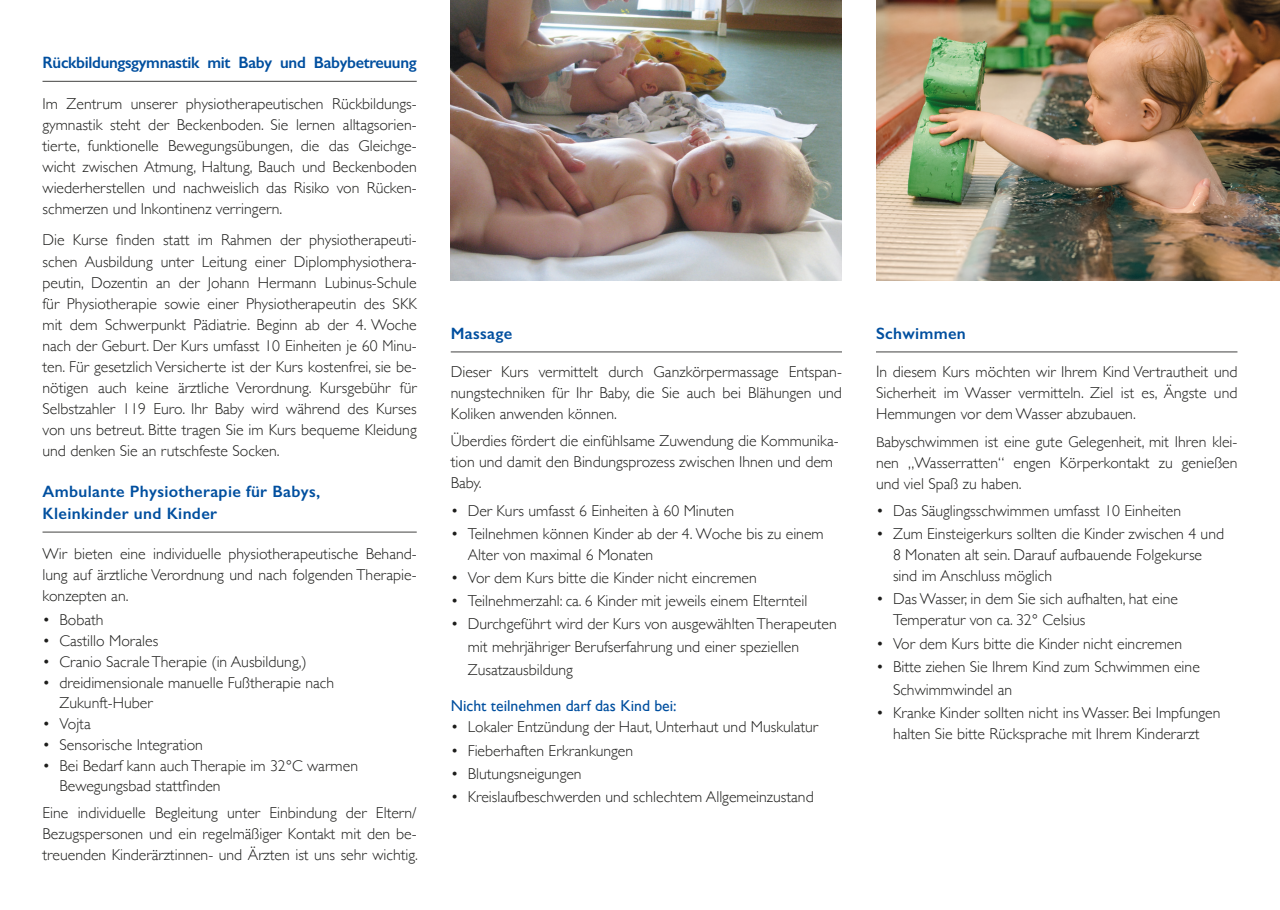
<style>
.page{position:relative;width:1280px;height:910px;background:#fff}
.page>*{position:absolute;margin:0;border:0;box-sizing:border-box;transform-origin:0 0}
.t1{font:600 16.5px/21.9px "Gill Sans";letter-spacing:.02em;color:#004f9f}
.t2{font:600 16.5px "Gill Sans";letter-spacing:-.02em;color:#004f9f}
.t3{font:300 15.75px/21px "Gill Sans";color:#1d1d1b}
.t4{font:15.75px "Gill Sans";color:#004f9f}
.s1{font-size:16.5px}
.s2{font-size:14.1px}
</style>
<div class="page">
<img style="left:451px;top:0;width:391px;height:281px">
<hr style="left:451px;top:351px;width:391px;height:1px;background:#575756">
<hr style="left:43px;top:81px;width:374px;height:1px;background:#575756">
<hr style="left:43px;top:531px;width:374px;height:2px;background:#575756">
<img style="left:876px;top:0;width:404px;height:281px">
<hr style="left:876px;top:351px;width:361px;height:1px;background:#575756">
<p class="t2" style="left:43px;top:52px;width:376px">Rückbildungsgymnastik mit Baby und Babybetreuung</p>
<p class="t3" style="left:43px;top:92px;width:376px;text-align:justify">Im Zentrum unserer physiotherapeutischen Rückbildungs&shy;gymnastik steht der Beckenboden. Sie lernen alltagsorien&shy;tierte, funktionelle Bewegungsübungen, die das Gleichge&shy;wicht zwischen Atmung, Haltung, Bauch und Beckenboden wiederherstellen und nachweislich das Risiko von Rücken&shy;schmerzen und Inkontinenz verringern.</p>
<p class="t3" style="left:43px;top:229px;width:376px;text-align:justify">Die Kurse finden statt im Rahmen der physiotherapeuti&shy;schen Ausbildung unter Leitung einer Diplomphysiothera&shy;peutin, Dozentin an der Johann Hermann Lubinus-Schule für Physiotherapie sowie einer Physiotherapeutin des SKK mit dem Schwerpunkt Pädiatrie. Beginn ab der 4. Woche nach der Geburt. Der Kurs umfasst 10 Einheiten je 60 Minu&shy;ten. Für gesetzlich Versicherte ist der Kurs kostenfrei, sie be&shy;nötigen auch keine ärztliche Verordnung. Kursgebühr für Selbstzahler 119 Euro. Ihr Baby wird während des Kurses von uns betreut. Bitte tragen Sie im Kurs bequeme Kleidung und denken Sie an rutschfeste Socken.</p>
<p class="t1" style="left:43px;top:480px;width:279px">Ambulante Physiotherapie für Babys,<br>Kleinkinder und Kinder</p>
<p class="t3" style="left:43px;top:543px;width:376px;text-align:justify">Wir bieten eine individuelle physiotherapeutische Behand&shy;lung auf ärztliche Verordnung und nach folgenden Therapie&shy;konzepten an.</p>
<p class="t3" style="left:43px;top:608px;width:63px">• Bobath</p>
<p class="t3" style="left:43px;top:629px;width:117px">• Castillo Morales</p>
<p class="t3" style="left:43px;top:650px;width:266px">• Cranio Sacrale Therapie (in Ausbildung,)</p>
<p class="t3" style="left:60px;top:672px;width:276px;line-height:20px;text-indent:-17px">• dreidimensionale manuelle Fußtherapie nach<br>Zukunft-Huber</p>
<p class="t3" style="left:43px;top:712px;width:50px">• Vojta</p>
<p class="t3" style="left:43px;top:733px;width:162px">• Sensorische Integration</p>
<p class="t3" style="left:60px;top:755px;width:300px;line-height:20px;text-indent:-17px">• Bei Bedarf kann auch Therapie im 32°C warmen<br>Bewegungsbad stattfinden</p>
<p class="t3" style="left:43px;top:802px;width:377px;text-align:justify">Eine individuelle Begleitung unter Einbindung der Eltern/ Bezugspersonen und ein regelmäßiger Kontakt mit den be&shy;treuenden Kinderärztinnen- und Ärzten ist uns sehr wichtig.</p>
<p class="t1" style="left:451px;top:323px;width:63px">Massage</p>
<p class="t3" style="left:451px;top:360px;width:393px;text-align:justify">Dieser Kurs vermittelt durch Ganzkörpermassage Entspan&shy;nungstechniken fü r Ihr Baby, die Sie auch bei Blähungen und Koliken anwenden können.</p>
<p class="t3" style="left:451px;top:430px;width:389px">Überdies fördert die einfühlsame Zuwendung die Kommunika&shy;tion und damit den Bindungsprozess zwischen Ihnen und dem<br>Baby.</p>
<p class="t3" style="left:451px;top:499px;width:285px">• Der Kurs umfasst 6 Einheiten à 60 Minuten</p>
<p class="t3" style="left:468px;top:522px;width:357px;text-indent:-17px">• Teilnehmen können Kinder ab der 4. Woche bis zu einem<br>Alter von maximal 6 Monaten</p>
<p class="t3" style="left:451px;top:566px;width:308px">• Vor dem Kurs bitte die Kinder nicht eincremen</p>
<p class="t3" style="left:451px;top:590px;width:358px">• Teilnehmerzahl: ca. 6 Kinder mit jeweils einem Elternteil</p>
<p class="t3" style="left:468px;top:612px;width:371px;line-height:23.1px;text-indent:-17px">• Durchgefü hrt wird der Kurs von ausgewählten Therapeuten mit mehrjähriger Berufserfahrung und einer speziellen<br>Zusatzausbildung</p>
<p class="t4" style="left:451px;top:697px;width:227px">Nicht teilnehmen darf das Kind bei:</p>
<p class="t3" style="left:451px;top:716px;width:369px">• Lokaler Entzündung der Haut, Unterhaut und Muskulatur</p>
<p class="t3" style="left:451px;top:739px;width:184px">• Fieberhaften Erkrankungen</p>
<p class="t3" style="left:451px;top:762px;width:132px">• Blutungsneigungen</p>
<p class="t3" style="left:451px;top:785px;width:364px">• Kreislaufbeschwerden und schlechtem Allgemeinzustand</p>
<p class="t1" style="left:876px;top:323px;width:91px">Schwimmen</p>
<p class="t3" style="left:876px;top:361px;width:363px;text-align:justify"><span class="s1">I</span>n diesem Kurs möchten wir Ihrem Kind Vertrautheit und Sicherheit im Wasser vermitteln. Ziel ist es, Ängste und Hemmungen vor dem Wasser abzubauen.</p>
<p class="t3" style="left:876px;top:430px;width:363px;text-align:justify"><span class="s2">B</span>abyschwimmen ist eine gute Gelegenheit, mit Ihren klei&shy;nen „Wasserratten“ engen Körperkontakt zu genießen und viel Spaß zu haben.</p>
<p class="t3" style="left:876px;top:500px;width:307px">• Das Säuglingsschwimmen umfasst 10 Einheiten</p>
<p class="t3" style="left:893px;top:523px;width:333px;text-indent:-17px">• Zum Einsteigerkurs sollten die Kinder zwischen 4 und<br>8 Monaten alt sein. Darauf aufbauende Folgekurse sind im Anschluss möglich</p>
<p class="t3" style="left:893px;top:588px;width:287px;text-indent:-17px">• Das Wasser, in dem Sie sich aufhalten, hat eine<br>Temperatur von ca. 32° Celsius</p>
<p class="t3" style="left:876px;top:632px;width:308px">• Vor dem Kurs bitte die Kinder nicht eincremen</p>
<p class="t3" style="left:893px;top:654px;width:308px;line-height:23.1px;text-indent:-17px">• Bitte ziehen Sie Ihrem Kind zum Schwimmen eine<br>Schwimmwindel an</p>
<p class="t3" style="left:876px;top:702px;width:346px;text-align:center">• Kranke Kinder sollten nicht ins Wasser. Bei Impfungen halten Sie bitte Rücksprache mit Ihrem Kinderarzt</p>
</div>
